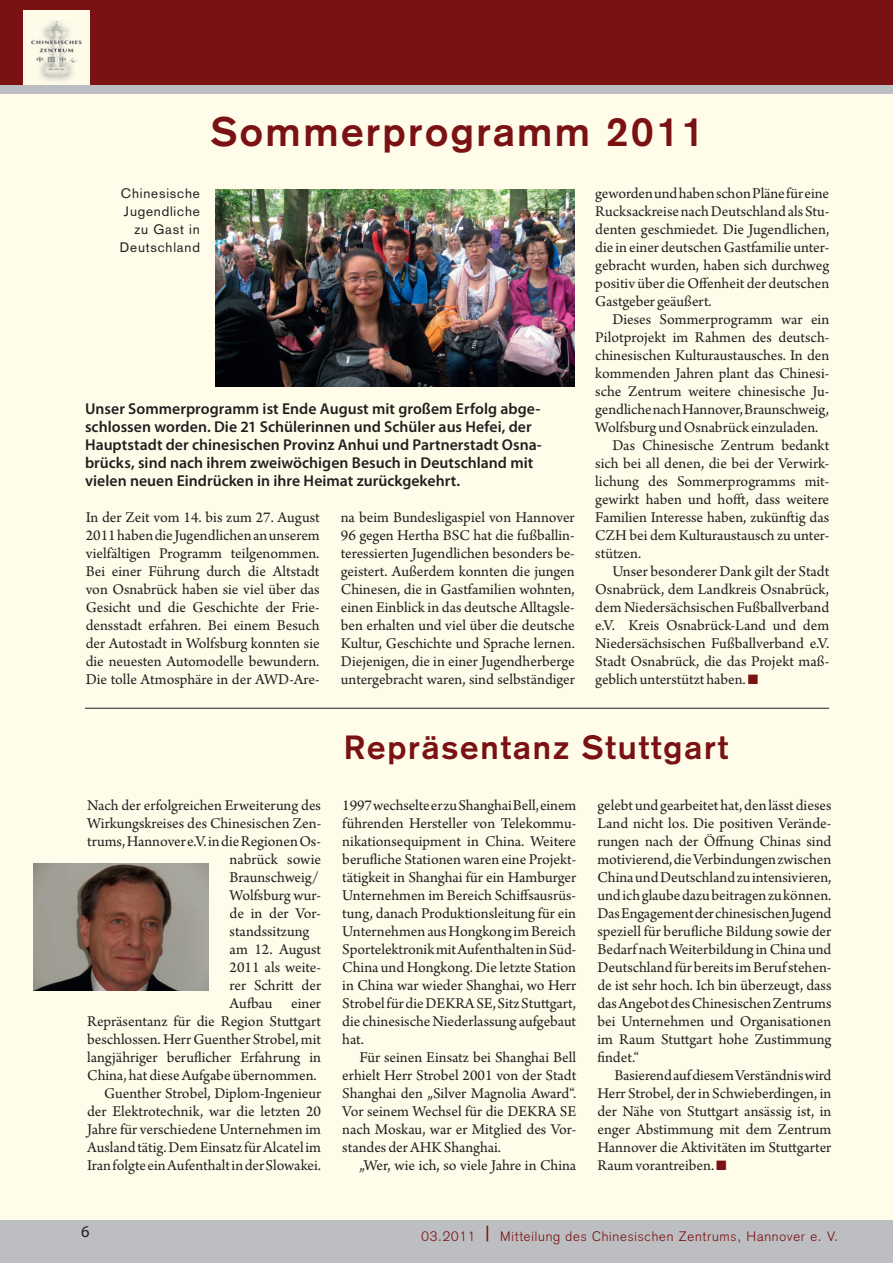
<style>
.page{position:relative;width:893px;height:1263px;background:#fffdea}
.page>*{position:absolute;margin:0;border:0;box-sizing:border-box;transform-origin:0 0}
.t1{font:700 40.5px "Akzidenz Grotesk";letter-spacing:.06em;color:#7a1113}
.t2{font:700 33px "Akzidenz Grotesk";letter-spacing:.06em;color:#7a1113}
.t3{font:16.5px "Myriad Pro";color:#231f20}
.t4{font:15.75px/18px "Arno Pro";color:#231f20;text-align:justify}
.t5{font:600 15.75px/18px "Myriad Pro";color:#231f20}
.t6{font:300 13.5px "Akzidenz Grotesk";letter-spacing:.06em;color:#7a1113}
.t7{font:13.5px/18px "Akzidenz Grotesk";letter-spacing:.06em;color:#231f20;text-align:right}
.s1{font-weight:400;font-size:21px}
</style>
<div class="page">
<div style="left:0;top:1220px;width:893px;height:43px;background:#bdbec1"></div>
<div style="left:0;top:0;width:893px;height:85px;background:#7a1113"></div>
<div style="left:23px;top:11px;width:67px;height:76px;background:#fffdea"></div>
<img style="left:31px;top:20px;width:51px;height:61px">
<div style="left:0;top:85px;width:893px;height:9px;background:#bdbec1"></div>
<img style="left:216px;top:189px;width:358px;height:197px">
<img style="left:34px;top:863px;width:174px;height:127px">
<hr style="left:85px;top:708px;width:744px;height:1px;background:#231f20">
<h1 class="t1" style="left:211px;top:117px;width:494px">Sommerprogramm 2011</h1>
<p class="t7" style="left:120px;top:186px;width:81px">Chinesische<br>Jugendliche zu Gast in<br>Deutschland</p>
<p class="t5" style="left:85px;top:401px;width:458px">Unser Sommerprogramm ist Ende August mit großem Erfolg abge&shy;schlossen worden. Die 21 Schülerinnen und Schüler aus Hefei, der Hauptstadt der chinesischen Provinz Anhui und Partnerstadt Osna&shy;brücks, sind nach ihrem zweiwöchigen Besuch in Deutschland mit vielen neuen Eindrücken in ihre Heimat zurückgekehrt.</p>
<p class="t4" style="left:86px;top:509px;width:236px">In der Zeit vom 14. bis zum 27. August 2011 haben die Jugendlichen an unserem vielfältigen Programm teilgenommen.<br>Bei einer Führung durch die Altstadt von Osnabrück haben sie viel über das Gesicht und die Geschichte der Frie&shy;densstadt erfahren. Bei einem Besuch der Autostadt in Wolfsburg konnten sie die neuesten Automodelle bewundern.<br>Die tolle Atmosphäre in der AWD-Are-</p>
<p class="t4" style="left:341px;top:510px;width:236px">na beim Bundesligaspiel von Hannover 96 gegen Hertha BSC hat die fußballin&shy;teressierten Jugendlichen besonders be&shy;geistert. Außerdem konnten die jungen Chinesen, die in Gastfamilien wohnten, einen Einblick in das deutsche Alltagsle&shy;ben erhalten und viel über die deutsche Kultur, Geschichte und Sprache lernen.<br>Diejenigen, die in einer Jugendherberge untergebracht waren, sind selbständiger</p>
<p class="t4" style="left:595px;top:185px;width:236px">geworden und haben schon Pläne für eine Rucksackreise nach Deutschland als Stu&shy;denten geschmiedet. Die Jugendlichen, die in einer deutschen Gastfamilie unter&shy;gebracht wurden, haben sich durchweg positiv über die Offenheit der deutschen Gastgeber geäußert.</p>
<p class="t4" style="left:612px;top:312px;width:218px">Dieses Sommerprogramm war ein</p>
<p class="t4" style="left:595px;top:330px;width:235px">Pilotprojekt im Rahmen des deutsch-</p>
<p class="t4" style="left:595px;top:348px;width:235px">chinesischen Kulturaustausches. In den</p>
<p class="t4" style="left:595px;top:366px;width:235px">kommenden Jahren plant das Chinesi-</p>
<p class="t4" style="left:595px;top:384px;width:235px">sche Zentrum weitere chinesische Ju-</p>
<p class="t4" style="left:595px;top:402px;width:235px">gendliche nach Hannover, Braunschweig,</p>
<p class="t4" style="left:595px;top:420px;width:225px">Wolfsburg und Osnabrück einzuladen.</p>
<p class="t4" style="left:612px;top:438px;width:218px">Das Chinesische Zentrum bedankt</p>
<p class="t4" style="left:595px;top:456px;width:235px">sich bei all denen, die bei der Verwirk-</p>
<p class="t4" style="left:595px;top:474px;width:235px">lichung des Sommerprogramms mit-</p>
<p class="t4" style="left:595px;top:492px;width:235px">gewirkt haben und hofft, dass weitere</p>
<p class="t4" style="left:595px;top:510px;width:235px">Familien Interesse haben, zukünftig das</p>
<p class="t4" style="left:595px;top:528px;width:235px">CZH bei dem Kulturaustausch zu unter-</p>
<p class="t4" style="left:595px;top:546px;width:47px">stützen.</p>
<p class="t4" style="left:612px;top:564px;width:218px">Unser besonderer Dank gilt der Stadt</p>
<p class="t4" style="left:595px;top:582px;width:235px">Osnabrück, dem Landkreis Osnabrück,</p>
<p class="t4" style="left:595px;top:600px;width:235px">dem Niedersächsischen Fußballverband</p>
<p class="t4" style="left:595px;top:618px;width:235px">e.V. Kreis Osnabrück-Land und dem</p>
<p class="t4" style="left:595px;top:636px;width:235px">Niedersächsischen Fußballverband e.V.</p>
<p class="t4" style="left:595px;top:654px;width:235px">Stadt Osnabrück, die das Projekt maß-</p>
<p class="t4" style="left:595px;top:672px;width:152px">geblich unterstützt haben.</p>
<p class="t4" style="left:87px;top:797px;width:235px">Nach der erfolgreichen Erweiterung des</p>
<p class="t4" style="left:87px;top:815px;width:235px">Wirkungskreises des Chinesischen Zen-</p>
<p class="t4" style="left:87px;top:833px;width:235px">trums, Hannover e.V. in die Regionen Os-</p>
<p class="t4" style="left:230px;top:851px;width:93px">nabrück sowie</p>
<p class="t4" style="left:230px;top:869px;width:91px">Braunschweig/</p>
<p class="t4" style="left:230px;top:887px;width:93px">Wolfsburg wur-</p>
<p class="t4" style="left:230px;top:906px;width:93px">de in der Vor-</p>
<p class="t4" style="left:230px;top:924px;width:81px">standssitzung</p>
<p class="t4" style="left:230px;top:942px;width:93px">am 12. August</p>
<p class="t4" style="left:230px;top:960px;width:93px">2011 als weite-</p>
<p class="t4" style="left:230px;top:978px;width:93px">rer Schritt der</p>
<p class="t4" style="left:230px;top:996px;width:93px">Aufbau einer</p>
<p class="t4" style="left:87px;top:1014px;width:235px">Repräsentanz für die Region Stuttgart</p>
<p class="t4" style="left:87px;top:1032px;width:235px">beschlossen. Herr Guenther Strobel, mit</p>
<p class="t4" style="left:87px;top:1050px;width:235px">langjähriger beruflicher Erfahrung in</p>
<p class="t4" style="left:87px;top:1068px;width:231px">China, hat diese Aufgabe übernommen.</p>
<p class="t4" style="left:104px;top:1086px;width:218px">Guenther Strobel, Diplom-Ingenieur</p>
<p class="t4" style="left:87px;top:1104px;width:235px">der Elektrotechnik, war die letzten 20</p>
<p class="t4" style="left:87px;top:1122px;width:235px">Jahre für verschiedene Unternehmen im</p>
<p class="t4" style="left:87px;top:1140px;width:235px">Ausland tätig. Dem Einsatz für Alcatel im</p>
<p class="t4" style="left:87px;top:1158px;width:235px">Iran folgte ein Aufenthalt in der Slowakei.</p>
<h2 class="t2" style="left:344px;top:736px;width:385px">Repräsentanz Stuttgart</h2>
<p class="t4" style="left:342px;top:797px;width:235px">1997 wechselte er zu Shanghai Bell, einem führenden Hersteller von Telekommu&shy;nikationsequipment in China. Weitere berufliche Stationen waren eine Projekt&shy;tätigkeit in Shanghai für ein Hamburger Unternehmen im Bereich Schiffsausrüs&shy;tung, danach Produktionsleitung für ein Unternehmen aus Hongkong im Bereich Sportelektronik mit Aufenthalten in Süd-China und Hongkong. Die letzte Station in China war wieder Shanghai, wo Herr Strobel für die DEKRA SE, Sitz Stuttgart, die chinesische Niederlassung aufgebaut hat.</p>
<p class="t4" style="left:342px;top:1050px;width:235px;text-indent:17px">Für seinen Einsatz bei Shanghai Bell erhielt Herr Strobel 2001 von der Stadt Shanghai den „Silver Magnolia Award“.<br>Vor seinem Wechsel für die DEKRA SE nach Moskau, war er Mitglied des Vor&shy;standes der AHK Shanghai.</p>
<p class="t4" style="left:359px;top:1158px;width:218px">„Wer, wie ich, so viele Jahre in China</p>
<p class="t4" style="left:597px;top:798px;width:236px">gelebt und gearbeitet hat, den lässt dieses Land nicht los. Die positiven Verände&shy;rungen nach der Öffnung Chinas sind motivierend, die Verbindungen zwischen China und Deutschland zu intensivieren, und ich glaube dazu beitragen zu können.<br>Das Engagement der chinesischen Jugend speziell für berufliche Bildung sowie der Bedarf nach Weiterbildung in China und Deutschland für bereits im Beruf stehen&shy;de ist sehr hoch. Ich bin überzeugt, dass das Angebot des Chinesischen Zentrums bei Unternehmen und Organisationen im Raum Stuttgart hohe Zustimmung findet.“</p>
<p class="t4" style="left:597px;top:1068px;width:235px;text-indent:17px">Basierend auf diesem Verständnis wird Herr Strobel, der in Schwieberdingen, in der Nähe von Stuttgart ansässig ist, in enger Abstimmung mit dem Zentrum Hannover die Aktivitäten im Stuttgarter Raum vorantreiben.</p>
<p class="t3" style="left:81px;top:1225px;width:10px">6</p>
<p class="t6" style="left:422px;top:1231px;width:418px">03.2011 <span class="s1">|</span> Mitteilung des Chinesischen Zentrums, Hannover e. V.</p>
</div>
